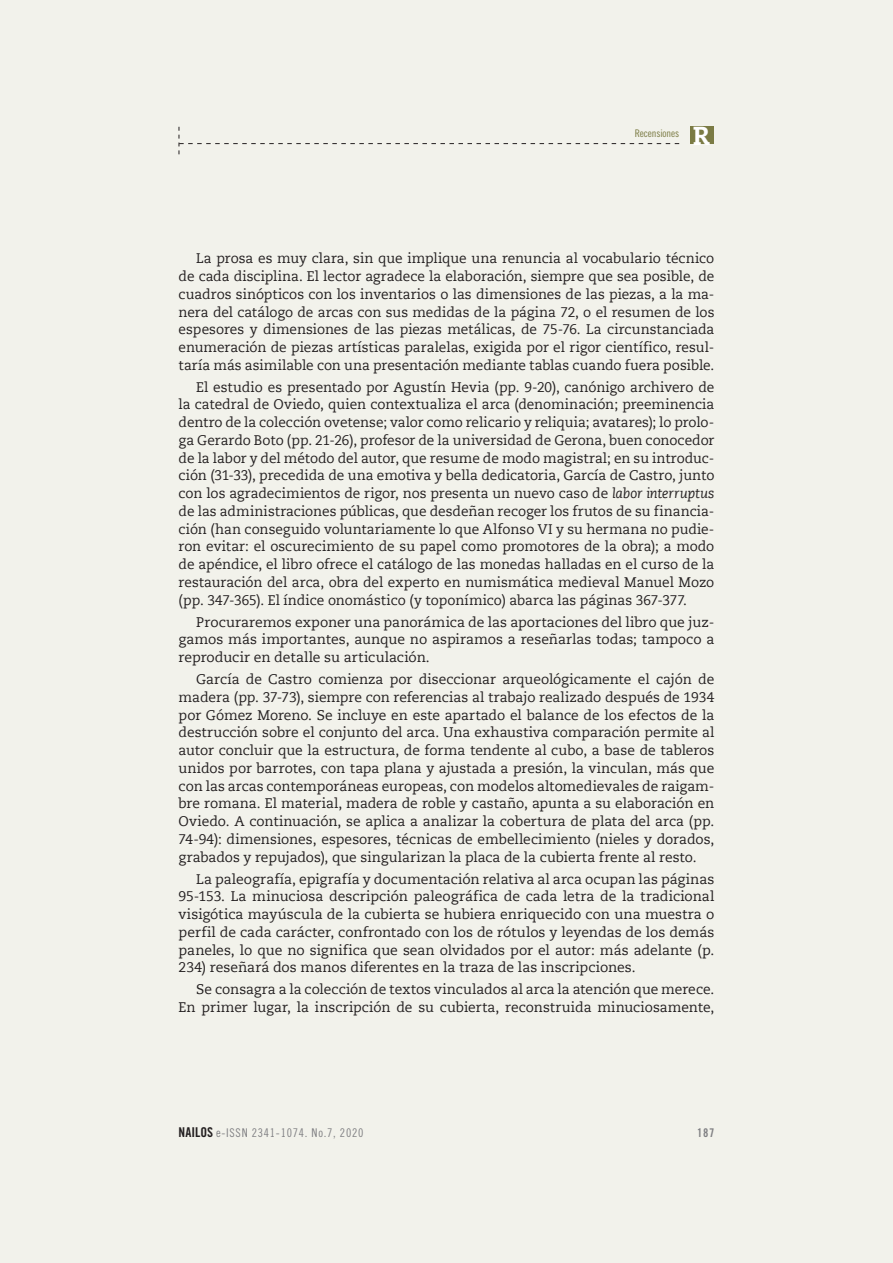
<style>
.page{position:relative;width:893px;height:1263px;background:#f2f2eb}
.page>*{position:absolute;margin:0;border:0;box-sizing:border-box;transform-origin:0 0}
.t1{font:800 25.95px "Caecilia LT Std";color:#fff}
._05_NORMAL_con_sangr{font:13.8px/17.7px "Caecilia LT Std";color:#231f20;text-align:justify}
.t2{font:12px "Trade Gothic Cond Eighteen";letter-spacing:.06em;color:#808083}
.t3{font:12px "Trade Gothic Bold Cond Twenty";color:#808083}
.t4{font:10.5px "Trade Gothic Cond Eighteen";letter-spacing:-.01em;color:#7b7b44}
.s1{font-style:italic}
.s2{font-family:"Trade Gothic Bold Cond Twenty";font-size:13.5px;color:#231f20}
</style>
<div class="page">
<div style="left:690px;top:127px;width:24px;height:17px;background:#7b7b44"></div>
<svg style="left:179px;top:127px;width:500px;height:27px"></svg>
<p class="t4" style="left:635px;top:127px;width:46px">Recensiones</p>
<h1 class="t1" style="left:693px;top:120px;width:18px">R</h1>
<p class="_05_NORMAL_con_sangr" style="left:179px;top:250px;width:537px;text-indent:18px">La prosa es muy clara, sin que implique una renuncia al vocabulario técnico de cada disciplina. El lector agradece la elaboración, siempre que sea posible, de cuadros sinópticos con los inventarios o las dimensiones de las piezas, a la ma&shy;nera del catálogo de arcas con sus medidas de la página 72, o el resumen de los espesores y dimensiones de las piezas metálicas, de 75-76. La circunstanciada enumeración de piezas artísticas paralelas, exigida por el rigor científico, resul&shy;taría más asimilable con una presentación mediante tablas cuando fuera posible.</p>
<p class="_05_NORMAL_con_sangr" style="left:179px;top:378px;width:537px;text-indent:18px">El estudio es presentado por Agustín Hevia (pp. 9-20), canónigo archivero de la catedral de Oviedo, quien contextualiza el arca (denominación; preeminencia dentro de la colección ovetense; valor como relicario y reliquia; avatares); lo prolo&shy;ga Gerardo Boto (pp. 21-26), profesor de la universidad de Gerona, buen conocedor de la labor y del método del autor, que resume de modo magistral; en su introduc&shy;ción (31-33), precedida de una emotiva y bella dedicatoria, García de Castro, junto con los agradecimientos de rigor, nos presenta un nuevo caso de <span class="s1">labor interruptus </span>de las administraciones públicas, que desdeñan recoger los frutos de su financia&shy;ción (han conseguido voluntariamente lo que Alfonso VI y su hermana no pudie&shy;ron evitar: el oscurecimiento de su papel como promotores de la obra); a modo de apéndice, el libro ofrece el catálogo de las monedas halladas en el curso de la restauración del arca, obra del experto en numismática medieval Manuel Mozo (pp. 347-365). El índice onomástico (y toponímico) abarca las páginas 367-377.</p>
<p class="_05_NORMAL_con_sangr" style="left:179px;top:613px;width:537px;text-indent:18px">Procuraremos exponer una panorámica de las aportaciones del libro que juz&shy;gamos más importantes, aunque no aspiramos a reseñarlas todas; tampoco a reproducir en detalle su articulación.</p>
<p class="_05_NORMAL_con_sangr" style="left:179px;top:671px;width:537px;text-indent:18px">García de Castro comienza por diseccionar arqueológicamente el cajón de madera (pp. 37-73), siempre con referencias al trabajo realizado después de 1934 por Gómez Moreno. Se incluye en este apartado el balance de los efectos de la destrucción sobre el conjunto del arca. Una exhaustiva comparación permite al autor concluir que la estructura, de forma tendente al cubo, a base de tableros unidos por barrotes, con tapa plana y ajustada a presión, la vinculan, más que con las arcas contemporáneas europeas, con modelos altomedievales de raigam&shy;bre romana. El material, madera de roble y castaño, apunta a su elaboración en Oviedo. A continuación, se aplica a analizar la cobertura de plata del arca (pp.<br>74-94): dimensiones, espesores, técnicas de embellecimiento (nieles y dorados, grabados y repujados), que singularizan la placa de la cubierta frente al resto.</p>
<p class="_05_NORMAL_con_sangr" style="left:179px;top:870px;width:537px;text-indent:18px">La paleografía, epigrafía y documentación relativa al arca ocupan las páginas 95-153. La minuciosa descripción paleográfica de cada letra de la tradicional visigótica mayúscula de la cubierta se hubiera enriquecido con una muestra o perfil de cada carácter, confrontado con los de rótulos y leyendas de los demás paneles, lo que no significa que sean olvidados por el autor: más adelante (p.<br>234) reseñará dos manos diferentes en la traza de las inscripciones.</p>
<p class="_05_NORMAL_con_sangr" style="left:179px;top:981px;width:537px;text-align:right">Se consagra a la colección de textos vinculados al arca la atención que merece.<br>En primer lugar, la inscripción de su cubierta, reconstruida minuciosamente,</p>
<p class="t2" style="left:179px;top:1125px;width:186px"><span class="s2">NAILOS</span> e-ISSN 2341-1074. No.7, 2020</p>
<p class="t3" style="left:697px;top:1125px;width:19px">187</p>
</div>
